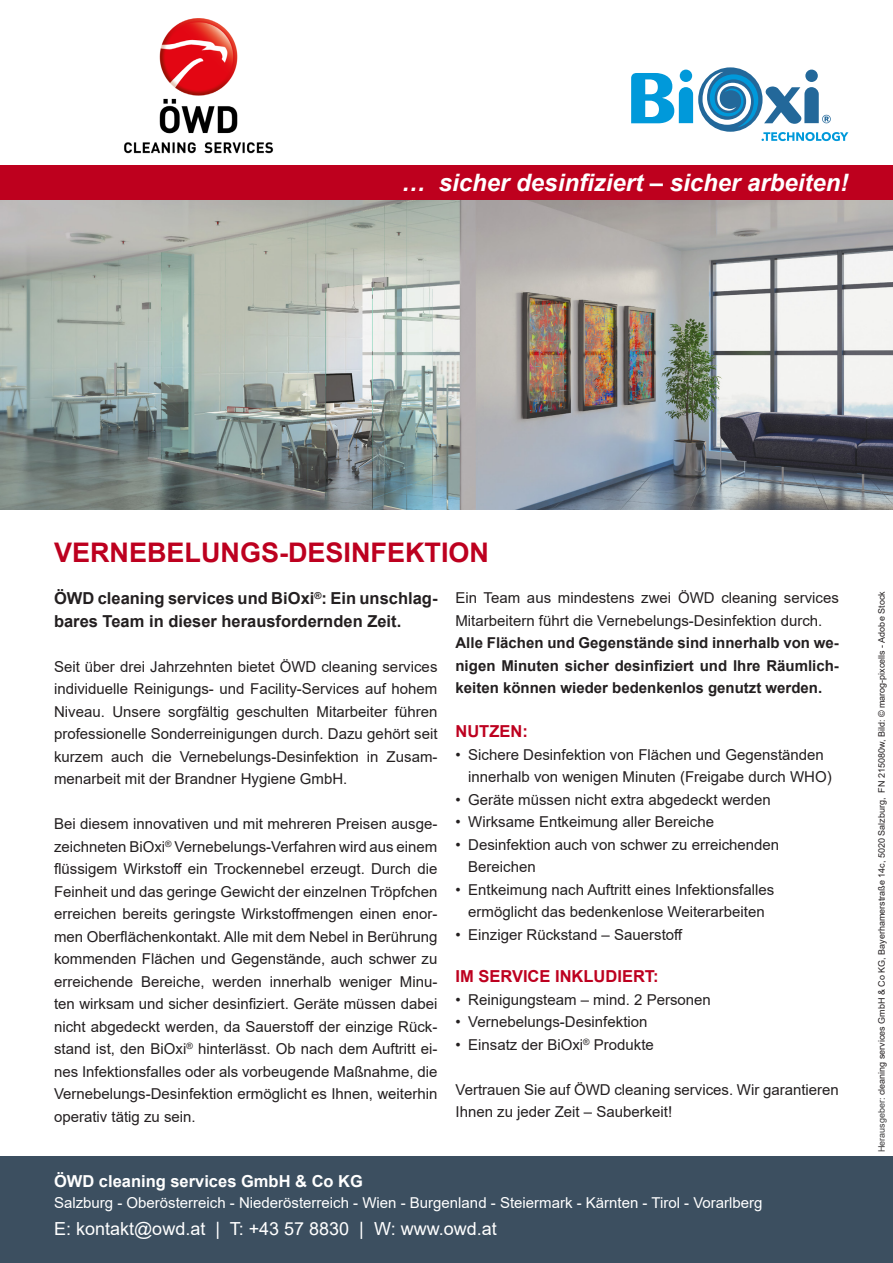
<style>
.page{position:relative;width:893px;height:1263px;background:#fff}
.page>*{position:absolute;margin:0;border:0;box-sizing:border-box;transform-origin:0 0}
.t1{font:700 27px "Arial";color:#bd001f}
.t2{font:italic 700 24px "Arial";color:#fff}
.t3{font:18px "Arial";color:#fff}
.t4{font:700 16.5px/22.5px "Arial";color:#231f20}
.t5{font:700 16.5px "Arial";color:#fff}
.t6{font:700 16.5px "Arial";color:#bd001f}
.t7{font:15px/22.5px "Arial";color:#231f20}
.t8{font:700 15px/22.5px "Arial";color:#231f20;text-align:justify}
.t9{font:15px "Arial";color:#fff}
.t10{font:9px "Arial";color:#231f20}
.s1{color:#3e3e3f}
</style>
<div class="page">
<img style="left:0;top:199px;width:893px;height:310px">
<svg style="left:698px;top:67px;width:65px;height:65px"></svg>
<svg style="left:631px;top:73px;width:62px;height:50px"></svg>
<div style="left:680px;top:70px;width:12px;height:12px;background:#0099da;border-radius:50%"></div>
<svg style="left:805px;top:70px;width:13px;height:12px"></svg>
<svg style="left:702px;top:72px;width:146px;height:69px"></svg>
<img style="left:124px;top:18px;width:150px;height:136px">
<div style="left:0;top:1157px;width:893px;height:106px;background:#3c4f60"></div>
<div style="left:0;top:165px;width:893px;height:34px;background:#be001e"></div>
<p class="t2" style="left:402px;top:166px;width:448px">… sicher desinfiziert – sicher arbeiten!</p>
<p class="t1" style="left:54px;top:534px;width:437px">VERNEBELUNGS-DESINFEKTION</p>
<p class="t4" style="left:54px;top:587px;width:385px">ÖWD cleaning services und BiOxi<sup>®</sup>: Ein unschlag&shy;bares Team in dieser herausfordernden Zeit.</p>
<p class="t7" style="left:54px;top:655px;width:385px;text-align:justify">Seit über drei Jahrzehnten bietet ÖWD cleaning services individuelle Reinigungs- und Facility-Services auf hohem Niveau. Unsere sorgfältig geschulten Mitarbeiter führen professionelle Sonderreinigungen durch. Dazu gehört seit kurzem auch die Vernebelungs-Desinfektion in Zusam&shy;menarbeit mit der Brandner Hygiene GmbH.</p>
<p class="t7" style="left:54px;top:812px;width:385px;text-align:justify">Bei diesem innovativen und mit mehreren Preisen ausge&shy;zeichneten BiOxi<sup>®</sup> Vernebelungs-Verfahren wird aus einem flüssigem Wirkstoff ein Trockennebel erzeugt. Durch die Feinheit und das geringe Gewicht der einzelnen Tröpfchen erreichen bereits geringste Wirkstoffmengen einen enor&shy;men Oberflächenkontakt. Alle mit dem Nebel in Berührung kommenden Flächen und Gegenstände, auch schwer zu erreichende Bereiche, werden innerhalb weniger Minu&shy;ten wirksam und sicher desinfiziert. Geräte müssen dabei nicht abgedeckt werden, da Sauerstoff der einzige Rück&shy;stand ist, den BiOxi<sup>®</sup> hinterlässt. Ob nach dem Auftritt ei&shy;nes Infektionsfalles oder als vorbeugende Maßnahme, die Vernebelungs-Desinfektion ermöglicht es Ihnen, weiterhin operativ tätig zu sein.</p>
<p class="t7" style="left:455px;top:586px;width:385px">Ein Team aus mindestens zwei ÖWD cleaning services<br>Mitarbeitern führt die Vernebelungs-Desinfektion durch.</p>
<p class="t8" style="left:455px;top:632px;width:385px">Alle Flächen und Gegenstände sind innerhalb von we&shy;nigen Minuten sicher desinfiziert und Ihre Räumlich&shy;keiten können wieder bedenkenlos genutzt werden.</p>
<p class="t6" style="left:455px;top:720px;width:74px">NUTZEN:</p>
<p class="t7" style="left:468px;top:743px;width:365px;text-indent:-13px">• Sichere Desinfektion von Flächen und Gegenständen innerhalb von wenigen Minuten (Freigabe durch WHO)</p>
<p class="t7" style="left:455px;top:788px;width:317px">• Geräte müssen nicht extra abgedeckt werden</p>
<p class="t7" style="left:455px;top:810px;width:260px">• Wirksame Entkeimung aller Bereiche</p>
<p class="t7" style="left:468px;top:833px;width:312px;text-indent:-13px">• Desinfektion auch von schwer zu erreichenden<br>Bereichen</p>
<p class="t7" style="left:455px;top:878px;width:320px;text-align:center">• Entkeimung nach Auftritt eines Infektionsfalles ermöglicht das bedenkenlose Weiterarbeiten</p>
<p class="t7" style="left:455px;top:923px;width:229px">• Einziger Rückstand – Sauerstoff</p>
<p class="t6" style="left:455px;top:964px;width:205px">IM SERVICE INKLUDIERT:</p>
<p class="t7" style="left:455px;top:988px;width:257px">• Reinigungsteam – mind. 2 Personen</p>
<p class="t7" style="left:455px;top:1010px;width:194px">• Vernebelungs-Desinfektion</p>
<p class="t7" style="left:455px;top:1033px;width:200px">• Einsatz der BiOxi<sup>®</sup> Produkte</p>
<p class="t7" style="left:455px;top:1078px;width:385px">Vertrauen Sie auf ÖWD cleaning services. Wir garantieren<br>Ihnen zu jeder Zeit – Sauberkeit!</p>
<p class="t5" style="left:54px;top:1169px;width:310px">ÖWD cleaning services GmbH &amp; Co KG</p>
<p class="t9" style="left:54px;top:1192px;width:710px">Salzburg - Oberösterreich - Niederösterreich - Wien - Burgenland - Steiermark - Kärnten - Tirol - Vorarlberg</p>
<p class="t3" style="left:54px;top:1216px;width:444px">E: kontakt@owd.at | T: +43 57 8830 | W: www.owd.at</p>
<p class="t10" style="left:875px;top:1152px;width:562px;rotate:-90deg"><span class="s1">Herausgeber</span>: cleaning services GmbH &amp; Co KG, Bayerhamerstraße 14c, 5020 Salzburg, FN 215080w, Bild: © marog-pixcells - Adobe Stock</p>
</div>
